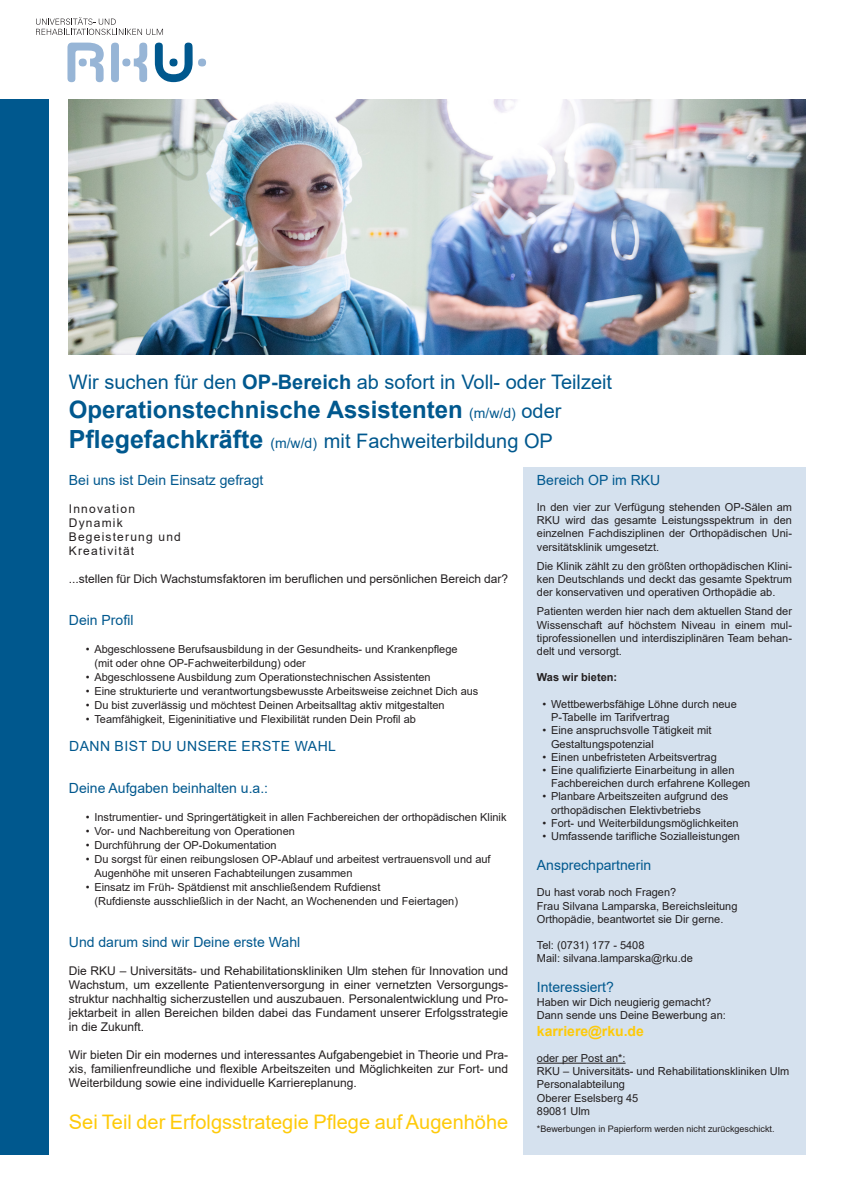
<style>
.page{position:relative;width:842px;height:1191px;background:#fff}
.page>*{position:absolute;margin:0;border:0;box-sizing:border-box;transform-origin:0 0}
.t1{font:700 24px "Arial";color:#00588e}
.t2{font:20px "Arial";color:#00588e}
.t3{font:20px "Arial";color:#feca0a}
.t4{font:14px "Arial";color:#00588e}
.t5{font:14px "Arial";letter-spacing:.035em;color:#00588e}
.t6{font:700 14px "Arial";color:#feca0a}
.t7{font:12px/14px "Arial";color:#231f20;text-align:justify}
.t8{font:12px "Arial";letter-spacing:.1em;color:#231f20}
.t9{font:11px/13.2px "Arial";color:#231f20}
.t10{font:700 11px "Arial";color:#231f20}
.t11{font:9px "Arial";color:#231f20}
.s1{font-weight:700}
.s2{font-weight:400;font-size:14px}
.s3{font-weight:400;font-size:20px}
.s4{font-weight:700;font-size:25px}
.s5{font-size:14px}
</style>
<div class="page">
<div style="left:523px;top:468px;width:283px;height:687px;background:#d5e1ee"></div>
<svg style="left:36px;top:17px;width:127px;height:18px"></svg>
<div style="left:122px;top:58px;width:8px;height:8px;background:#97b5d6;border-radius:50%"></div>
<svg style="left:155px;top:43px;width:38px;height:39px"></svg>
<div style="left:169px;top:59px;width:9px;height:7px;background:#00588e;border-radius:50%"></div>
<div style="left:111px;top:43px;width:8px;height:39px;background:#97b5d6;border-radius:4px"></div>
<div style="left:198px;top:59px;width:8px;height:8px;background:#97b5d6;border-radius:50%"></div>
<svg style="left:67px;top:43px;width:37px;height:39px"></svg>
<svg style="left:134px;top:43px;width:13px;height:39px"></svg>
<hr style="left:537px;top:1062px;width:89px;height:1px;background:#231f20">
<img style="left:69px;top:99px;width:737px;height:255px">
<div style="left:0;top:99px;width:48px;height:1056px;background:#00588e"></div>
<p class="t2" style="left:69px;top:368px;width:545px">Wir suchen für den <span class="s1">OP-Bereich</span> ab sofort in Voll- oder Teilzeit</p>
<p class="t1" style="left:69px;top:392px;width:494px">Operationstechnische Assistenten <span class="s2">(m/w/d)</span> <span class="s3">oder</span></p>
<p class="t2" style="left:69px;top:427px;width:486px"><span class="s4">Pflegefachkräfte</span> <span class="s5">(m/w/d)</span> mit Fachweiterbildung OP</p>
<p class="t4" style="left:69px;top:470px;width:196px">Bei uns ist Dein Einsatz gefragt</p>
<p class="t8" style="left:69px;top:500px;width:68px">Innovation</p>
<p class="t8" style="left:69px;top:514px;width:55px">Dynamik</p>
<p class="t8" style="left:69px;top:528px;width:114px">Begeisterung und</p>
<p class="t8" style="left:69px;top:542px;width:67px">Kreativität</p>
<p class="t7" style="left:69px;top:571px;width:441px">...stellen für Dich Wachstumsfaktoren im beruflichen und persönlichen Bereich dar?</p>
<p class="t4" style="left:69px;top:610px;width:66px">Dein Profil</p>
<p class="t9" style="left:94px;top:641px;width:365px;line-height:14px;text-indent:-9px">• Abgeschlossene Berufsausbildung in der Gesundheits- und Krankenpflege (mit oder ohne OP-Fachweiterbildung) oder</p>
<p class="t9" style="left:86px;top:670px;width:346px">• Abgeschlossene Ausbildung zum Operationstechnischen Assistenten</p>
<p class="t9" style="left:86px;top:684px;width:394px">• Eine strukturierte und verantwortungsbewusste Arbeitsweise zeichnet Dich aus</p>
<p class="t9" style="left:86px;top:698px;width:360px">• Du bist zuverlässig und möchtest Deinen Arbeitsalltag aktiv mitgestalten</p>
<p class="t9" style="left:86px;top:712px;width:332px">• Teamfähigkeit, Eigeninitiative und Flexibilität runden Dein Profil ab</p>
<p class="t5" style="left:69px;top:736px;width:268px">DANN BIST DU UNSERE ERSTE WAHL</p>
<p class="t4" style="left:69px;top:778px;width:201px">Deine Aufgaben beinhalten u.a.:</p>
<p class="t9" style="left:86px;top:810px;width:422px">• Instrumentier- und Springertätigkeit in allen Fachbereichen der orthopädischen Klinik</p>
<p class="t9" style="left:86px;top:824px;width:211px">• Vor- und Nachbereitung von Operationen</p>
<p class="t9" style="left:86px;top:838px;width:192px">• Durchführung der OP-Dokumentation</p>
<p class="t9" style="left:94px;top:851px;width:398px;line-height:14px;text-indent:-9px">• Du sorgst für einen reibungslosen OP-Ablauf und arbeitest vertrauensvoll und auf<br>Augenhöhe mit unseren Fachabteilungen zusammen</p>
<p class="t9" style="left:94px;top:879px;width:365px;line-height:14px;text-indent:-9px">• Einsatz im Früh- Spätdienst mit anschließendem Rufdienst<br>(Rufdienste ausschließlich in der Nacht, an Wochenenden und Feiertagen)</p>
<p class="t4" style="left:69px;top:932px;width:233px">Und darum sind wir Deine erste Wahl</p>
<p class="t7" style="left:69px;top:963px;width:441px">Die RKU – Universitäts- und Rehabilitationskliniken Ulm stehen für Innovation und Wachstum, um exzellente Patientenversorgung in einer vernetzten Versorgungs&shy;struktur nachhaltig sicherzustellen und auszubauen. Personalentwicklung und Pro&shy;jektarbeit in allen Bereichen bilden dabei das Fundament unserer Erfolgsstrategie in die Zukunft.</p>
<p class="t7" style="left:69px;top:1047px;width:441px">Wir bieten Dir ein modernes und interessantes Aufgabengebiet in Theorie und Pra&shy;xis, familienfreundliche und flexible Arbeitszeiten und Möglichkeiten zur Fort- und Weiterbildung sowie eine individuelle Karriereplanung.</p>
<p class="t3" style="left:69px;top:1108px;width:441px">Sei Teil der Erfolgsstrategie Pflege auf Augenhöhe</p>
<p class="t4" style="left:537px;top:470px;width:125px">Bereich OP im RKU</p>
<p class="t9" style="left:537px;top:500px;width:257px;text-align:justify">In den vier zur Verfügung stehenden OP-Sälen am RKU wird das gesamte Leistungsspektrum in den einzelnen Fachdisziplinen der Orthopädischen Uni&shy;versitätsklinik umgesetzt.</p>
<p class="t9" style="left:537px;top:559px;width:257px;text-align:justify">Die Klinik zählt zu den größten orthopädischen Klini&shy;ken Deutschlands und deckt das gesamte Spektrum der konservativen und operativen Orthopädie ab.</p>
<p class="t9" style="left:537px;top:605px;width:257px;text-align:justify">Patienten werden hier nach dem aktuellen Stand der Wissenschaft auf höchstem Niveau in einem mul&shy;tiprofessionellen und interdisziplinären Team behan&shy;delt und versorgt.</p>
<p class="t10" style="left:537px;top:670px;width:82px">Was wir bieten:</p>
<p class="t9" style="left:551px;top:697px;width:187px;text-indent:-9px">• Wettbewerbsfähige Löhne durch neue<br>P-Tabelle im Tarifvertrag</p>
<p class="t9" style="left:551px;top:723px;width:162px;text-indent:-9px">• Eine anspruchsvolle Tätigkeit mit<br>Gestaltungspotenzial</p>
<p class="t9" style="left:543px;top:750px;width:176px">• Einen unbefristeten Arbeitsvertrag</p>
<p class="t9" style="left:551px;top:763px;width:201px;text-indent:-9px">• Eine qualifizierte Einarbeitung in allen<br>Fachbereichen durch erfahrene Kollegen</p>
<p class="t9" style="left:551px;top:789px;width:179px;text-indent:-9px">• Planbare Arbeitszeiten aufgrund des orthopädischen Elektivbetriebs</p>
<p class="t9" style="left:543px;top:816px;width:197px">• Fort- und Weiterbildungsmöglichkeiten</p>
<p class="t9" style="left:543px;top:829px;width:199px">• Umfassende tarifliche Sozialleistungen</p>
<p class="t4" style="left:537px;top:855px;width:116px">Ansprechpartnerin</p>
<p class="t9" style="left:537px;top:885px;width:141px">Du hast vorab noch Fragen?</p>
<p class="t9" style="left:537px;top:899px;width:202px">Frau Silvana Lamparska, Bereichsleitung</p>
<p class="t9" style="left:537px;top:912px;width:188px">Orthopädie, beantwortet sie Dir gerne.</p>
<p class="t9" style="left:537px;top:938px;width:109px">Tel: (0731) 177 - 5408</p>
<p class="t9" style="left:537px;top:951px;width:158px">Mail: silvana.lamparska@rku.de</p>
<p class="t4" style="left:537px;top:977px;width:79px">Interessiert?</p>
<p class="t9" style="left:537px;top:995px;width:176px">Haben wir Dich neugierig gemacht?</p>
<p class="t9" style="left:537px;top:1008px;width:190px">Dann sende uns Deine Bewerbung an:</p>
<p class="t6" style="left:537px;top:1020px;width:109px">karriere@rku.de</p>
<p class="t9" style="left:537px;top:1051px;width:90px">oder per Post an*:</p>
<p class="t9" style="left:537px;top:1064px;width:254px">RKU – Universitäts- und Rehabilitationskliniken Ulm</p>
<p class="t9" style="left:537px;top:1077px;width:90px">Personalabteilung</p>
<p class="t9" style="left:537px;top:1091px;width:103px">Oberer Eselsberg 45</p>
<p class="t9" style="left:537px;top:1104px;width:55px">89081 Ulm</p>
<p class="t11" style="left:537px;top:1122px;width:239px">*Bewerbungen in Papierform werden nicht zurückgeschickt.</p>
</div>
